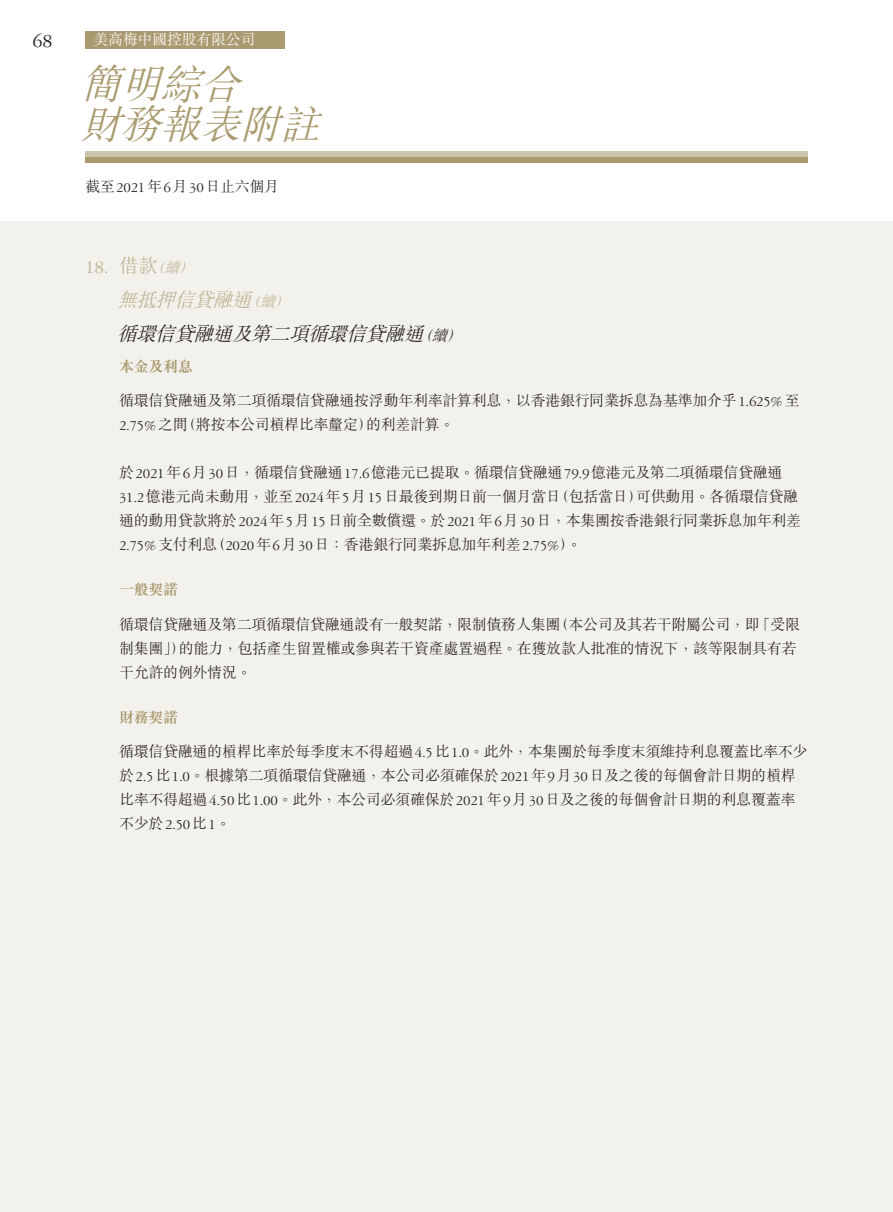
<style>
.page{position:relative;width:893px;height:1212px;background:#fff}
.page>*{position:absolute;margin:0;border:0;box-sizing:border-box;transform-origin:0 0}
.t1{font:italic 300 39.75px/39.8px "M Sung HK";color:#a99a6f}
.t2{font:20.25px "Garamond 3 LT Std";color:#231f20}
.Subhead_3{font:italic 300 19.5px "M Sung HK";color:#231f20}
.Subhead_2{font:italic 300 19.5px "M Sung HK";color:#bfb392}
.Subhead_1{font:19.5px "Garamond 3 LT Std";color:#bfb392}
.Body_text{font:300 15px/24px "M Sung HK";letter-spacing:-.02em;color:#231f20}
.Notes_Subhead_1{font:700 15px "M Sung HK";letter-spacing:-.02em;color:#a99a6f}
.t3{font:300 15px "M Sung HK";letter-spacing:-.02em;color:#fff}
.s1{font-family:"Garamond 3 LT Std";font-weight:400}
.s2{font-family:"M Sung HK";font-weight:300}
.s3{font-family:"M Sung HK";font-weight:300;font-style:italic;font-size:15px}
.s4{font-size:15px}
</style>
<div class="page">
<div style="left:85px;top:32px;width:200px;height:17px;background:#a99a6f"></div>
<div style="left:85px;top:151px;width:723px;height:12px;background:#cec5ad"></div>
<div style="left:85px;top:157px;width:723px;height:6px;background:#a99a6f"></div>
<div style="left:0;top:221px;width:892px;height:991px;background:#f3f1ec"></div>
<h2 class="t2" style="left:32px;top:30px;width:22px">68</h2>
<p class="t3" style="left:94px;top:29px;width:163px">美高梅中國控股有限公司</p>
<h1 class="t1" style="left:81px;top:62px;width:254px">簡明綜合<br>財務報表附註</h1>
<p class="Body_text" style="left:85px;top:174px;width:196px">截至<span class="s1">2021</span>年<span class="s1">6</span>月<span class="s1">30</span>日止六個月</p>
<p class="Subhead_1" style="left:85px;top:256px;width:115px">18. <span class="s2">借款</span><span class="s3">（續）</span></p>
<p class="Subhead_2" style="left:117px;top:286px;width:179px">無抵押信貸融通<span class="s4">（續）</span></p>
<p class="Subhead_3" style="left:117px;top:320px;width:351px">循環信貸融通及第二項循環信貸融通<span class="s4">（續）</span></p>
<p class="Notes_Subhead_1" style="left:119px;top:359px;width:75px">本金及利息</p>
<p class="Body_text" style="left:119px;top:388px;width:682px">循環信貸融通及第二項循環信貸融通按浮動年利率計算利息，以香港銀行同業拆息為基準加介乎<span class="s1">1.625%</span>至<br><span class="s1">2.75%</span>之間（將按本公司槓桿比率釐定）的利差計算。</p>
<p class="Body_text" style="left:119px;top:460px;width:684px">於<span class="s1">2021</span>年<span class="s1">6</span>月<span class="s1">30</span>日，循環信貸融通<span class="s1">17.6</span>億港元已提取。循環信貸融通<span class="s1">79.9</span>億港元及第二項循環信貸融通<span class="s1">31.2</span>億港元尚未動用，並至<span class="s1">2024</span>年<span class="s1">5</span>月<span class="s1">15</span>日最後到期日前一個月當日（包括當日）可供動用。各循環信貸融通的動用貸款將於<span class="s1">2024</span>年<span class="s1">5</span>月<span class="s1">15</span>日前全數償還。於<span class="s1">2021</span>年<span class="s1">6</span>月<span class="s1">30</span>日，本集團按香港銀行同業拆息加年利差<span class="s1">2.75%</span>支付利息（<span class="s1">2020</span>年<span class="s1">6</span>月<span class="s1">30</span>日：香港銀行同業拆息加年利差<span class="s1">2.75%</span>）。</p>
<p class="Notes_Subhead_1" style="left:119px;top:582px;width:61px">一般契諾</p>
<p class="Body_text" style="left:119px;top:611px;width:683px">循環信貸融通及第二項循環信貸融通設有一般契諾，限制債務人集團（本公司及其若干附屬公司，即「受限制集團」）的能力，包括產生留置權或參與若干資產處置過程。在獲放款人批准的情況下，該等限制具有若干允許的例外情況。</p>
<p class="Notes_Subhead_1" style="left:119px;top:710px;width:61px">財務契諾</p>
<p class="Body_text" style="left:119px;top:738px;width:690px">循環信貸融通的槓桿比率於每季度末不得超過<span class="s1">4.5</span>比<span class="s1">1.0</span>。此外，本集團於每季度末須維持利息覆蓋比率不少於<span class="s1">2.5</span>比<span class="s1">1.0</span>。根據第二項循環信貸融通，本公司必須確保於<span class="s1">2021</span>年<span class="s1">9</span>月<span class="s1">30</span>日及之後的每個會計日期的槓桿比率不得超過<span class="s1">4.50</span>比<span class="s1">1.00</span>。此外，本公司必須確保於<span class="s1">2021</span>年<span class="s1">9</span>月<span class="s1">30</span>日及之後的每個會計日期的利息覆蓋率不少於<span class="s1">2.50</span>比<span class="s1">1</span>。</p>
</div>
